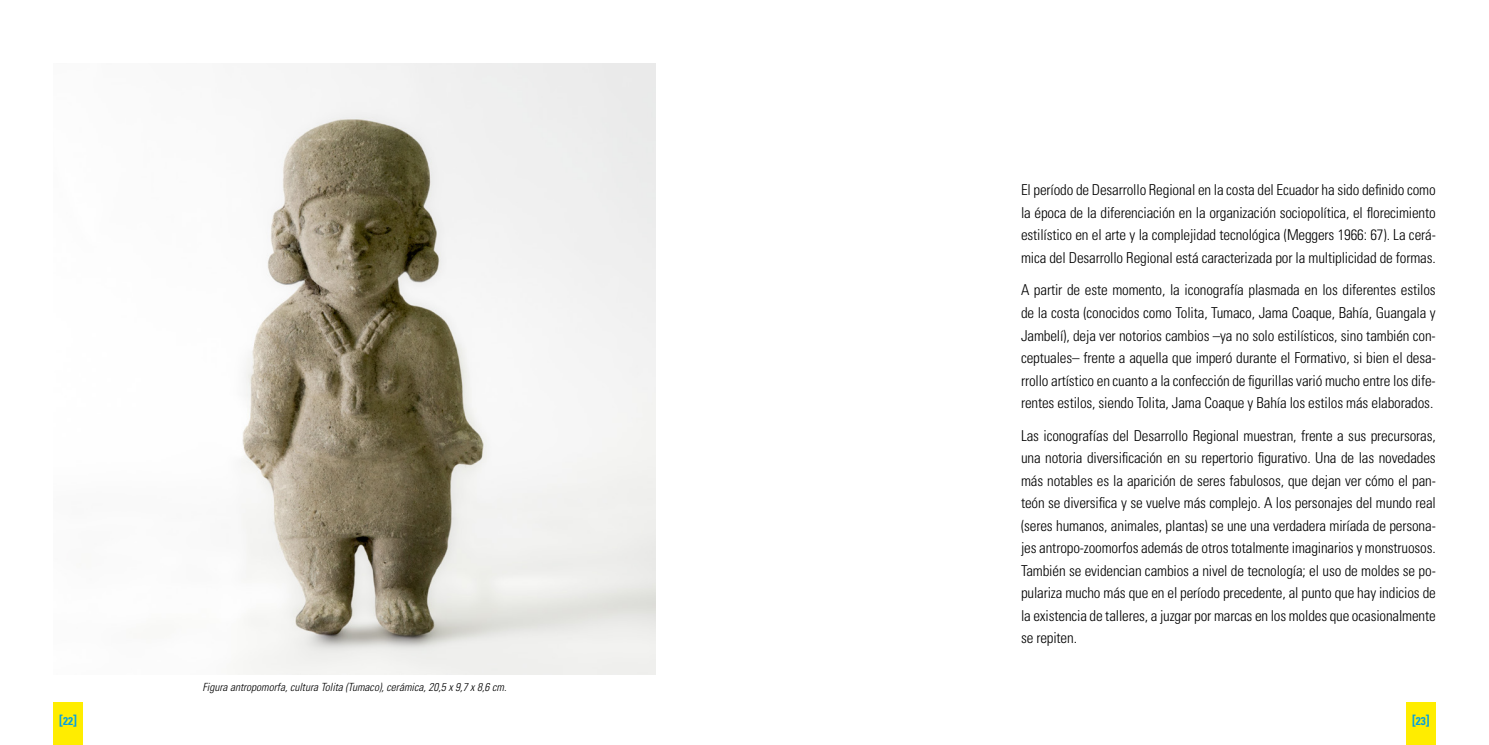
<style>
.page{position:relative;width:1489px;height:745px;background:#fff}
.page>*{position:absolute;margin:0;border:0;box-sizing:border-box;transform-origin:0 0}
.t1{font:300 condensed 15px/22.5px "Univers LT Std";letter-spacing:-.01em;color:#000;text-align:justify}
.t2{font:700 condensed 13.75px "Univers LT Std";color:#009fe3}
.t3{font:italic 300 condensed 11.25px "Univers LT Std";color:#000}
.s1{font-size:11.25px}
</style>
<div class="page">
<div style="left:53px;top:702px;width:30px;height:42px;background:#ffed00"></div>
<div style="left:1405px;top:702px;width:30px;height:42px;background:#ffed00"></div>
<img style="left:241px;top:64px;width:415px;height:609px">
<p class="t3" style="left:202px;top:679px;width:305px">Figura antropomorfa, cultura Tolita (Tumaco), cerámica, 20,5 x 9,7 x 8,6 cm.</p>
<p class="t1" style="left:1020px;top:179px;width:416px">El período de Desarrollo Regional en la costa del Ecuador ha sido definido como la época de la diferenciación en la organización sociopolítica, el florecimiento estilístico en el arte y la complejidad tecnológica (Meggers 1966: 67). La cerá&shy;mica del Desarrollo Regional está caracterizada por la multiplicidad de formas.</p>
<p class="t1" style="left:1020px;top:279px;width:416px">A partir de este momento, la iconografía plasmada en los diferentes estilos de la costa (conocidos como Tolita, Tumaco, Jama Coaque, Bahía, Guangala y Jambelí), deja ver notorios cambios –ya no solo estilísticos, sino también con&shy;ceptuales– frente a aquella que imperó durante el Formativo, si bien el desa&shy;rrollo artístico en cuanto a la confección de figurillas varió mucho entre los dife&shy;rentes estilos, siendo Tolita, Jama Coaque y Bahía los estilos más elaborados.</p>
<p class="t1" style="left:1020px;top:424px;width:416px">Las iconografías del Desarrollo Regional muestran, frente a sus precursoras, una notoria diversificación en su repertorio figurativo. Una de las novedades más notables es la aparición de seres fabulosos, que dejan ver cómo el pan&shy;teón se diversifica y se vuelve más complejo. A los personajes del mundo real (seres humanos, animales, plantas) se une una verdadera miríada de persona&shy;jes antropo-zoomorfos además de otros totalmente imaginarios y monstruosos.<br>También se evidencian cambios a nivel de tecnología; el uso de moldes se po&shy;pulariza mucho más que en el período precedente, al punto que hay indicios de la existencia de talleres, a juzgar por marcas en los moldes que ocasionalmente se repiten.</p>
<p class="t2" style="left:59px;top:711px;width:19px">[<span class="s1">22</span>]</p>
<p class="t2" style="left:1411px;top:711px;width:19px">[<span class="s1">23</span>]</p>
</div>
